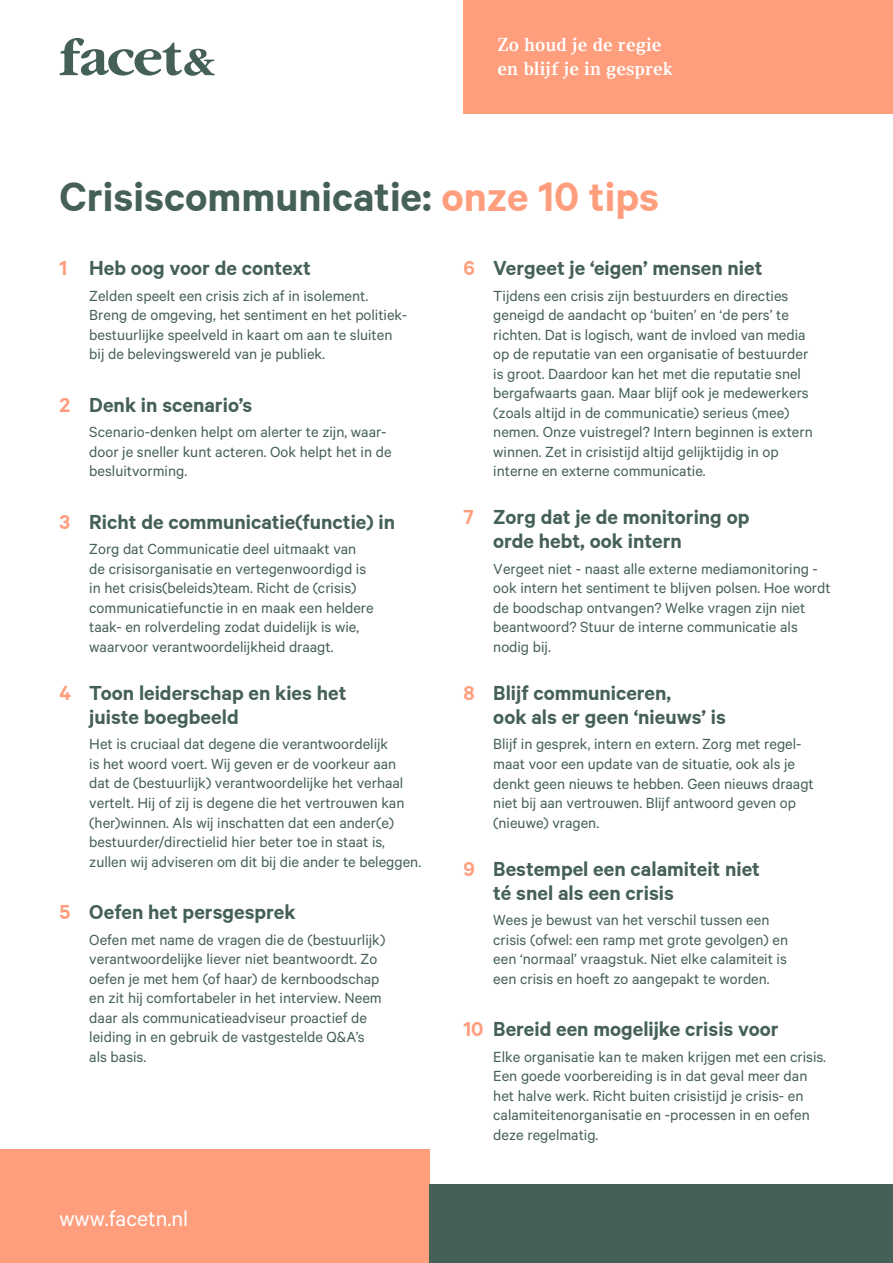
<style>
.page{position:relative;width:893px;height:1263px;background:#fff}
.page>*{position:absolute;margin:0;border:0;box-sizing:border-box;transform-origin:0 0}
.t1{font:600 45.75px "Calibre";color:#456057}
.t2{font:24px "Calibre";color:#fff}
.t3{font:600 22.5px/24px "Calibre";color:#456057}
.t4{font:500 18px/23.9px "Fleya Trial";color:#fff}
.t5{font:16.5px/19.5px "Calibre";color:#456057}
.s1{color:#ff9e7d}
</style>
<div class="page">
<div style="left:0;top:1149px;width:429px;height:114px;background:#ff9e7d"></div>
<div style="left:463px;top:0;width:430px;height:114px;background:#ff9e7d"></div>
<svg style="left:60px;top:38px;width:155px;height:38px"></svg>
<div style="left:429px;top:1185px;width:464px;height:78px;background:#456057"></div>
<p class="t4" style="left:497px;top:34px;width:177px">Zo houd je de regie en blijf je in gesprek</p>
<h1 class="t1" style="left:60px;top:173px;width:601px">Crisiscommunicatie: <span class="s1">onze 10 tips</span></h1>
<h3 class="t3" style="left:60px;top:256px;width:253px"><span class="s1">1</span> Heb oog voor de context</h3>
<p class="t5" style="left:89px;top:285px;width:319px">Zelden speelt een crisis zich af in isolement.<br>Breng de omgeving, het sentiment en het politiek&shy;bestuurlijke speelveld in kaart om aan te sluiten bij de belevingswereld van je publiek.</p>
<h3 class="t3" style="left:60px;top:393px;width:194px"><span class="s1">2</span> Denk in scenario’s</h3>
<p class="t5" style="left:89px;top:422px;width:304px">Scenario-denken helpt om alerter te zijn, waar&shy;door je sneller kunt acteren. Ook helpt het in de besluitvorming.</p>
<h3 class="t3" style="left:60px;top:510px;width:337px"><span class="s1">3</span> Richt de communicatie(functie) in</h3>
<p class="t5" style="left:89px;top:539px;width:286px">Zorg dat Communicatie deel uitmaakt van de crisisorganisatie en vertegenwoordigd is in het crisis(beleids)team. Richt de (crisis) communicatiefunctie in en maak een heldere taak- en rolverdeling zodat duidelijk is wie, waarvoor verantwoordelijkheid draagt.</p>
<h3 class="t3" style="left:89px;top:681px;width:259px;text-indent:-30px"><span class="s1">4</span> Toon leiderschap en kies het juiste boegbeeld</h3>
<p class="t5" style="left:89px;top:734px;width:333px">Het is cruciaal dat degene die verantwoordelijk<br>is het woord voert. Wij geven er de voorkeur aan dat de (bestuurlijk) verantwoordelijke het verhaal vertelt. Hij of zij is degene die het vertrouwen kan (her)winnen. Als wij inschatten dat een ander(e) bestuurder/directielid hier beter toe in staat is, zullen wij adviseren om dit bij die ander te beleggen.</p>
<h3 class="t3" style="left:60px;top:900px;width:238px"><span class="s1">5</span> Oefen het persgesprek</h3>
<p class="t5" style="left:89px;top:929px;width:298px">Oefen met name de vragen die de (bestuurlijk) verantwoordelijke liever niet beantwoordt. Zo oefen je met hem (of haar) de kernboodschap en zit hij comfortabeler in het interview. Neem daar als communicatieadviseur proactief de leiding in en gebruik de vastgestelde Q&amp;A’s als basis.</p>
<h2 class="t2" style="left:60px;top:1204px;width:130px">www.facetn.nl</h2>
<h3 class="t3" style="left:463px;top:256px;width:300px"><span class="s1">6</span> Vergeet je ‘eigen’ mensen niet</h3>
<p class="t5" style="left:493px;top:285px;width:321px">Tijdens een crisis zijn bestuurders en directies geneigd de aandacht op ‘buiten’ en ‘de pers’ te richten. Dat is logisch, want de invloed van media op de reputatie van een organisatie of bestuurder is groot. Daardoor kan het met die reputatie snel bergafwaarts gaan. Maar blijf ook je medewerkers (zoals altijd in de communicatie) serieus (mee) nemen. Onze vuistregel? Intern beginnen is extern winnen. Zet in crisistijd altijd gelijktijdig in op interne en externe communicatie.</p>
<h3 class="t3" style="left:493px;top:505px;width:258px;text-indent:-30px"><span class="s1">7</span> Zorg dat je de monitoring op orde hebt, ook intern</h3>
<p class="t5" style="left:493px;top:558px;width:339px">Vergeet niet - naast alle externe mediamonitoring - ook intern het sentiment te blijven polsen. Hoe wordt de boodschap ontvangen? Welke vragen zijn niet beantwoord? Stuur de interne communicatie als nodig bij.</p>
<h3 class="t3" style="left:493px;top:681px;width:234px;text-indent:-30px"><span class="s1">8</span> Blijf communiceren,<br>ook als er geen ‘nieuws’ is</h3>
<p class="t5" style="left:493px;top:734px;width:322px">Blijf in gesprek, intern en extern. Zorg met regel&shy;maat voor een update van de situatie, ook als je denkt geen nieuws te hebben. Geen nieuws draagt niet bij aan vertrouwen. Blijf antwoord geven op (nieuwe) vragen.</p>
<h3 class="t3" style="left:493px;top:856px;width:268px;text-indent:-30px"><span class="s1">9</span> Bestempel een calamiteit niet té snel als een crisis</h3>
<p class="t5" style="left:493px;top:909px;width:296px">Wees je bewust van het verschil tussen een crisis (ofwel: een ramp met grote gevolgen) en een ‘normaal’ vraagstuk. Niet elke calamiteit is een crisis en hoeft zo aangepakt te worden.</p>
<h3 class="t3" style="left:463px;top:1017px;width:317px"><span class="s1">10</span> Bereid een mogelijke crisis voor</h3>
<p class="t5" style="left:493px;top:1046px;width:334px">Elke organisatie kan te maken krijgen met een crisis.<br>Een goede voorbereiding is in dat geval meer dan het halve werk. Richt buiten crisistijd je crisis- en calamiteitenorganisatie en -processen in en oefen deze regelmatig.</p>
</div>
